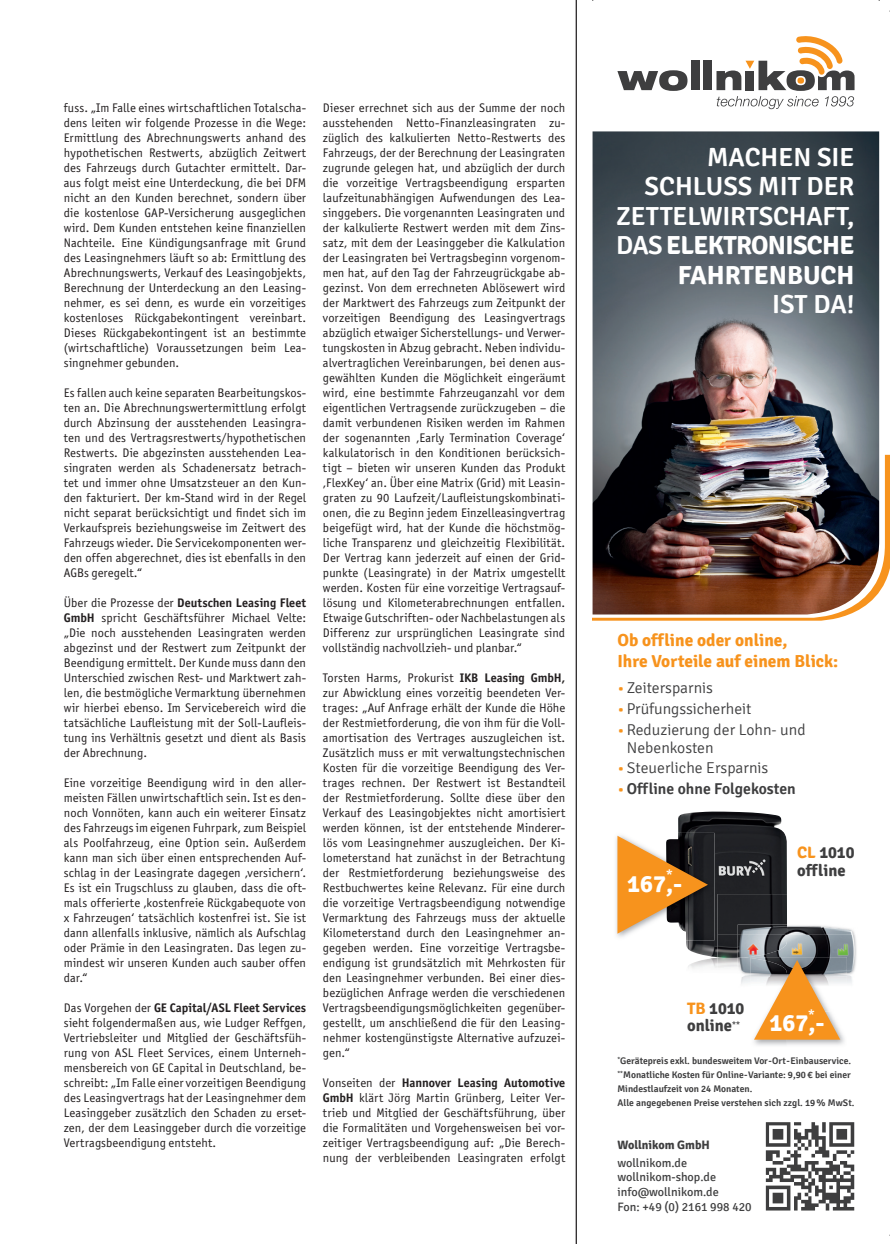
<style>
.page{position:relative;width:890px;height:1244px;background:#fff}
.page>*{position:absolute;margin:0;border:0;box-sizing:border-box;transform-origin:0 0}
.t1{font:600 26.12px/29.6px "Signika";color:#fff;text-align:right}
.t2{font:700 24.38px "Signika";color:#fff}
.t3{font:700 17.38px/20.9px "Signika";color:#f7931d}
.t4{font:700 16.5px/17.4px "Signika";color:#3e3e3f}
.t5{font:300 15.62px/17.4px "Signika";color:#3e3e3f}
.t6{font:600 15.62px "Signika";color:#3e3e3f}
.t7{font:600 13px "Signika";color:#fff}
.t8{font:12.5px/15px "Officina Sans ITC Std";letter-spacing:.005em;color:#231f20;text-align:justify}
.t9{font:12.12px/14.6px "Signika";color:#3e3e3f}
.t10{font:700 12.12px "Signika";color:#3e3e3f}
.t11{font:600 9.62px/13.9px "Signika";color:#3e3e3f}
.s1{font-weight:700}
.s2{font-weight:400;color:#f7931d}
.s3{color:#f7931d}
</style>
<div class="page">
<img style="left:688px;top:957px;width:29px;height:12px">
<img style="left:678px;top:811px;width:108px;height:146px">
<svg style="left:592px;top:455px;width:297px;height:166px;fill:#f7931d"></svg>
<svg style="left:592px;top:446px;width:292px;height:172px"></svg>
<img style="left:592px;top:131px;width:287px;height:483px">
<div style="left:690px;top:61px;width:9px;height:29px;background:#3e3e3f"></div>
<div style="left:703px;top:61px;width:9px;height:29px;background:#3e3e3f"></div>
<svg style="left:617px;top:70px;width:70px;height:21px"></svg>
<svg style="left:716px;top:36px;width:138px;height:73px"></svg>
<svg style="left:765px;top:1122px;width:89px;height:88px"></svg>
<img style="left:786px;top:894px;width:1px;height:30px">
<img style="left:717px;top:894px;width:69px;height:41px">
<img style="left:737px;top:924px;width:118px;height:11px">
<img style="left:717px;top:958px;width:33px;height:26px">
<img style="left:717px;top:935px;width:26px;height:23px">
<img style="left:743px;top:935px;width:114px;height:42px">
<img style="left:737px;top:957px;width:13px;height:20px">
<img style="left:750px;top:957px;width:96px;height:89px">
<svg style="left:754px;top:960px;width:86px;height:79px"></svg>
<img style="left:678px;top:833px;width:36px;height:107px">
<svg style="left:617px;top:836px;width:90px;height:98px;background:#b07e44"></svg>
<hr style="left:575px;top:0;width:2px;height:1244px;background:#231f20">
<p class="t8" style="left:64px;top:100px;width:244px">fuss. „Im Falle eines wirtschaftlichen Totalscha&shy;dens leiten wir folgende Prozesse in die Wege:<br>Ermittlung des Abrechnungswerts anhand des hypothetischen Restwerts, abzüglich Zeitwert des Fahrzeugs durch Gutachter ermittelt. Dar&shy;aus folgt meist eine Unterdeckung, die bei DFM nicht an den Kunden berechnet, sondern über die kostenlose GAP-Versicherung ausgeglichen wird. Dem Kunden entstehen keine finanziellen Nachteile. Eine Kündigungsanfrage mit Grund des Leasingnehmers läuft so ab: Ermittlung des Abrechnungswerts, Verkauf des Leasingobjekts, Berechnung der Unterdeckung an den Leasing&shy;nehmer, es sei denn, es wurde ein vorzeitiges kostenloses Rückgabekontingent vereinbart.<br>Dieses Rückgabekontingent ist an bestimmte (wirtschaftliche) Voraussetzungen beim Lea&shy;singnehmer gebunden.</p>
<p class="t8" style="left:64px;top:385px;width:244px">Es fallen auch keine separaten Bearbeitungskos&shy;ten an. Die Abrechnungswertermittlung erfolgt durch Abzinsung der ausstehenden Leasingra&shy;ten und des Vertragsrestwerts/hypothetischen Restwerts. Die abgezinsten ausstehenden Lea&shy;singraten werden als Schadenersatz betrach&shy;tet und immer ohne Umsatzsteuer an den Kun&shy;den fakturiert. Der km-Stand wird in der Regel nicht separat berücksichtigt und findet sich im Verkaufspreis beziehungsweise im Zeitwert des Fahrzeugs wieder. Die Servicekomponenten wer&shy;den offen abgerechnet, dies ist ebenfalls in den AGBs geregelt.“</p>
<p class="t8" style="left:64px;top:595px;width:244px">Über die Prozesse der <span class="s1">Deutschen Leasing Fleet GmbH</span> spricht Geschäftsführer Michael Velte: „Die noch ausstehenden Leasingraten werden abgezinst und der Restwert zum Zeitpunkt der Beendigung ermittelt. Der Kunde muss dann den Unterschied zwischen Rest- und Marktwert zah&shy;len, die bestmögliche Vermarktung übernehmen wir hierbei ebenso. Im Servicebereich wird die tatsächliche Laufleistung mit der Soll-Laufleis&shy;tung ins Verhältnis gesetzt und dient als Basis der Abrechnung.</p>
<p class="t8" style="left:64px;top:775px;width:244px">Eine vorzeitige Beendigung wird in den aller&shy;meisten Fällen unwirtschaftlich sein. Ist es den&shy;noch Vonnöten, kann auch ein weiterer Einsatz des Fahrzeugs im eigenen Fuhrpark, zum Beispiel als Poolfahrzeug, eine Option sein. Außerdem kann man sich über einen entsprechenden Auf&shy;schlag in der Leasingrate dagegen ‚versichern‘.<br>Es ist ein Trugschluss zu glauben, dass die oft&shy;mals offerierte ‚kostenfreie Rückgabequote von x Fahrzeugen‘ tatsächlich kostenfrei ist. Sie ist dann allenfalls inklusive, nämlich als Aufschlag oder Prämie in den Leasingraten. Das legen zu&shy;mindest wir unseren Kunden auch sauber offen dar.“</p>
<p class="t8" style="left:64px;top:1000px;width:244px">Das Vorgehen der <span class="s1">GE Capital/ASL Fleet Services </span>sieht folgendermaßen aus, wie Ludger Reffgen, Vertriebsleiter und Mitglied der Geschäftsfüh&shy;rung von ASL Fleet Services, einem Unterneh&shy;mensbereich von GE Capital in Deutschland, be&shy;schreibt: „Im Falle einer vorzeitigen Beendigung des Leasingvertrags hat der Leasingnehmer dem Leasinggeber zusätzlich den Schaden zu erset&shy;zen, der dem Leasinggeber durch die vorzeitige Vertragsbeendigung entsteht.</p>
<p class="t8" style="left:323px;top:100px;width:244px">Dieser errechnet sich aus der Summe der noch ausstehenden Netto-Finanzleasingraten zu&shy;züglich des kalkulierten Netto-Restwerts des Fahrzeugs, der der Berechnung der Leasingraten zugrunde gelegen hat, und abzüglich der durch die vorzeitige Vertragsbeendigung ersparten laufzeitunabhängigen Aufwendungen des Lea&shy;singgebers. Die vorgenannten Leasingraten und der kalkulierte Restwert werden mit dem Zins&shy;satz, mit dem der Leasinggeber die Kalkulation der Leasingraten bei Vertragsbeginn vorgenom&shy;men hat, auf den Tag der Fahrzeugrückgabe ab&shy;gezinst. Von dem errechneten Ablösewert wird der Marktwert des Fahrzeugs zum Zeitpunkt der vorzeitigen Beendigung des Leasingvertrags abzüglich etwaiger Sicherstellungs- und Verwer&shy;tungskosten in Abzug gebracht. Neben individu&shy;alvertraglichen Vereinbarungen, bei denen aus&shy;gewählten Kunden die Möglichkeit eingeräumt wird, eine bestimmte Fahrzeuganzahl vor dem eigentlichen Vertragsende zurückzugeben – die damit verbundenen Risiken werden im Rahmen der sogenannten ‚Early Termination Coverage‘ kalkulatorisch in den Konditionen berücksich&shy;tigt – bieten wir unseren Kunden das Produkt ‚FlexKey‘ an. Über eine Matrix (Grid) mit Leasin&shy;graten zu 90 Laufzeit/Laufleistungskombinati&shy;onen, die zu Beginn jedem Einzelleasingvertrag beigefügt wird, hat der Kunde die höchstmög&shy;liche Transparenz und gleichzeitig Flexibilität.<br>Der Vertrag kann jederzeit auf einen der Grid&shy;punkte (Leasingrate) in der Matrix umgestellt werden. Kosten für eine vorzeitige Vertragsauf&shy;lösung und Kilometerabrechnungen entfallen.<br>Etwaige Gutschriften- oder Nachbelastungen als Differenz zur ursprünglichen Leasingrate sind vollständig nachvollzieh- und planbar.“</p>
<p class="t8" style="left:323px;top:670px;width:244px">Torsten Harms, Prokurist <span class="s1">IKB Leasing GmbH, </span>zur Abwicklung eines vorzeitig beendeten Ver&shy;trages: „Auf Anfrage erhält der Kunde die Höhe der Restmietforderung, die von ihm für die Voll&shy;amortisation des Vertrages auszugleichen ist.<br>Zusätzlich muss er mit verwaltungstechnischen Kosten für die vorzeitige Beendigung des Ver&shy;trages rechnen. Der Restwert ist Bestandteil der Restmietforderung. Sollte diese über den Verkauf des Leasingobjektes nicht amortisiert werden können, ist der entstehende Minderer&shy;lös vom Leasingnehmer auszugleichen. Der Ki&shy;lometerstand hat zunächst in der Betrachtung der Restmietforderung beziehungsweise des Restbuchwertes keine Relevanz. Für eine durch die vorzeitige Vertragsbeendigung notwendige Vermarktung des Fahrzeugs muss der aktuelle Kilometerstand durch den Leasingnehmer an&shy;gegeben werden. Eine vorzeitige Vertragsbe&shy;endigung ist grundsätzlich mit Mehrkosten für den Leasingnehmer verbunden. Bei einer dies&shy;bezüglichen Anfrage werden die verschiedenen Vertragsbeendigungsmöglichkeiten gegenüber&shy;gestellt, um anschließend die für den Leasing&shy;nehmer kostengünstigste Alternative aufzuzei&shy;gen.“</p>
<p class="t8" style="left:323px;top:1075px;width:244px">Vonseiten der <span class="s1">Hannover Leasing Automotive GmbH</span> klärt Jörg Martin Grünberg, Leiter Ver&shy;trieb und Mitglied der Geschäftsführung, über die Formalitäten und Vorgehensweisen bei vor&shy;zeitiger Vertragsbeendigung auf: „Die Berech&shy;nung der verbleibenden Leasingraten erfolgt</p>
<h1 class="t1" style="left:616px;top:142px;width:240px">MACHEN SIE<br>SCHLUSS MIT DER<br>ZETTELWIRTSCHAFT,<br>DAS <span class="s1">ELEKTRONISCHE<br>FAHRTENBUCH</span></h1>
<h1 class="t1" style="left:772px;top:290px;width:84px">IST DA!</h1>
<h3 class="t3" style="left:617px;top:630px;width:222px">Ob off line oder online,<br>Ihre Vorteile auf einem Blick:</h3>
<p class="t5" style="left:617px;top:680px;width:97px"><span class="s2">•</span> Zeitersparnis</p>
<p class="t5" style="left:617px;top:700px;width:135px"><span class="s2">•</span> Prüfungssicherheit</p>
<p class="t5" style="left:626px;top:721px;width:180px;text-indent:-9px"><span class="s2">•</span> Reduzierung der Lohn- und<br>Nebenkosten</p>
<p class="t5" style="left:617px;top:760px;width:152px"><span class="s2">•</span> Steuerliche Ersparnis</p>
<p class="t6" style="left:617px;top:780px;width:180px"><span class="s2">•</span> Off line ohne Folgekosten</p>
<p class="t7" style="left:666px;top:867px;width:8px">*</p>
<h2 class="t2" style="left:627px;top:869px;width:57px">167,-</h2>
<h3 class="t4" style="left:797px;top:844px;width:59px"><span class="s3">CL</span> 1010 off line</h3>
<h3 class="t4" style="left:687px;top:1000px;width:59px"><span class="s3">TB</span> 1010 online<sup>**</sup></h3>
<p class="t7" style="left:808px;top:1007px;width:8px">*</p>
<h2 class="t2" style="left:769px;top:1008px;width:57px">167,-</h2>
<p class="t11" style="left:617px;top:1054px;width:238px"><sup>*</sup>Gerätepreis exkl. bundesweitem Vor - Ort - Einbauservice. <sup>**</sup>Monatliche Kosten für Online - Variante: 9,90 € bei einer Mindestlaufzeit von 24 Monaten.<br>Alle angegebenen Preise verstehen sich zzgl. 19 % MwSt.</p>
<p class="t10" style="left:617px;top:1137px;width:94px">Wollnikom GmbH</p>
<p class="t9" style="left:617px;top:1155px;width:136px">wollnikom.de wollnikom-shop.de info@wollnikom.de<br>Fon: +49 (0) 2161 998 420</p>
</div>
